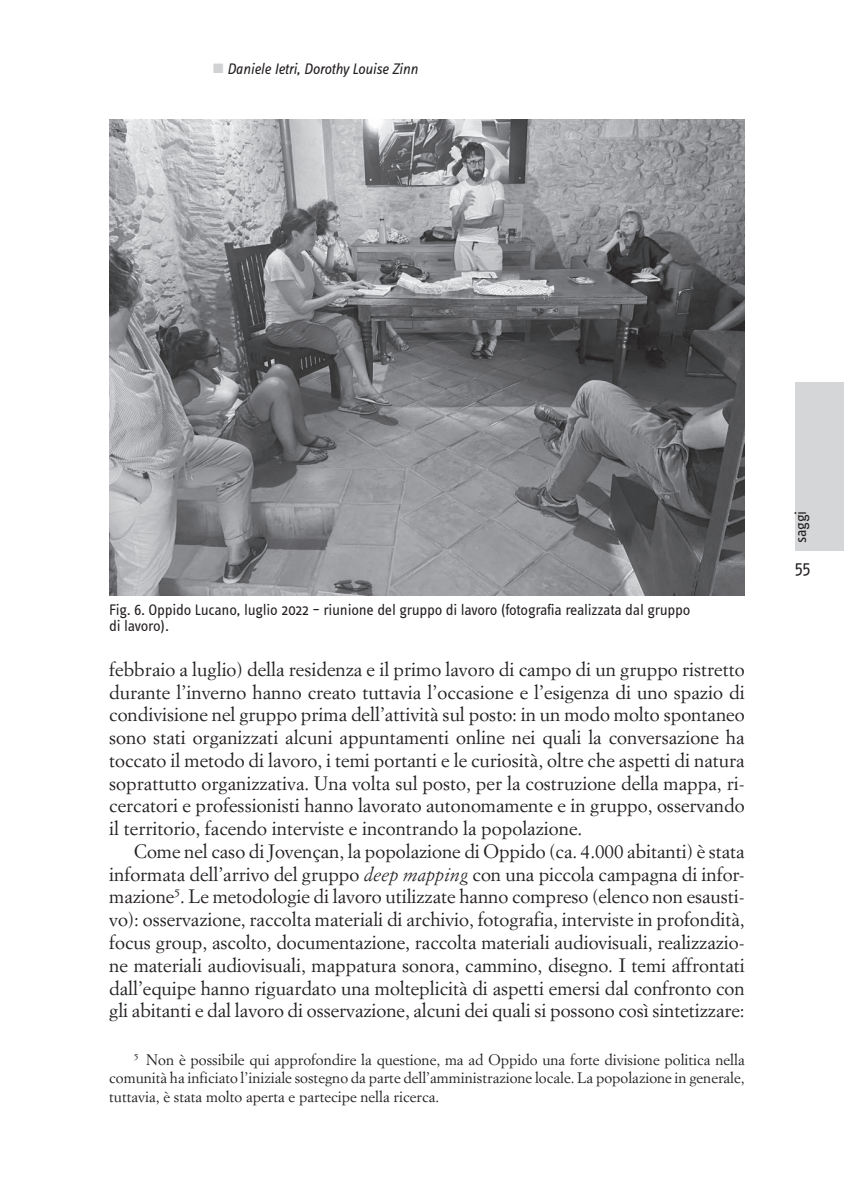
<style>
.page{position:relative;width:844px;height:1191px;background:#fff}
.page>*{position:absolute;margin:0;border:0;box-sizing:border-box;transform-origin:0 0}
.t1{font:19.07px/22.8px "Simoncini Garamond Std";color:#231f20;text-align:justify}
.t2{font:17.68px "Info Text";color:#231f20}
.t3{font:16.1px "Info Text";letter-spacing:-.02em;color:#231f20}
.t4{font:15.75px/15.8px "Info Text";letter-spacing:-.015em;color:#231f20}
.t5{font:italic 15.75px "Info Text";letter-spacing:-.015em;color:#231f20}
.t6{font:15.05px/18.2px "Simoncini Garamond Std";color:#231f20;text-align:justify}
.s1{color:#d1d2d4}
.s2{font-style:italic}
</style>
<div class="page">
<div style="left:794px;top:382px;width:49px;height:169px;background:#d5d6d8"></div>
<img style="left:109px;top:119px;width:635px;height:476px">
<p class="t5" style="left:213px;top:61px;width:206px"><span class="s1">■</span> Daniele Ietri, Dorothy Louise Zinn</p>
<p class="t4" style="left:109px;top:602px;width:582px">Fig. 6. Oppido Lucano, luglio 2022 – riunione del gruppo di lavoro (fotografia realizzata dal gruppo di lavoro).</p>
<p class="t1" style="left:109px;top:657px;width:637px">febbraio a luglio) della residenza e il primo lavoro di campo di un gruppo ristretto durante l’inverno hanno creato tuttavia l’occasione e l’esigenza di uno spazio di condivisione nel gruppo prima dell’attività sul posto: in un modo molto spontaneo sono stati organizzati alcuni appuntamenti online nei quali la conversazione ha toccato il metodo di lavoro, i temi portanti e le curiosità, oltre che aspetti di natura soprattutto organizzativa. Una volta sul posto, per la costruzione della mappa, ri&shy;cercatori e professionisti hanno lavorato autonomamente e in gruppo, osservando il territorio, facendo interviste e incontrando la popolazione.</p>
<p class="t1" style="left:109px;top:839px;width:637px;text-indent:25px">Come nel caso di Jovençan, la popolazione di Oppido (ca. 4.000 abitanti) è stata informata dell’arrivo del gruppo <span class="s2">deep mapping</span> con una piccola campagna di infor&shy;mazione<sup>5</sup>. Le metodologie di lavoro utilizzate hanno compreso (elenco non esausti&shy;vo): osservazione, raccolta materiali di archivio, fotografia, interviste in profondità, focus group, ascolto, documentazione, raccolta materiali audiovisuali, realizzazio&shy;ne materiali audiovisuali, mappatura sonora, cammino, disegno. I temi affrontati dall’equipe hanno riguardato una molteplicità di aspetti emersi dal confronto con gli abitanti e dal lavoro di osservazione, alcuni dei quali si possono così sintetizzare:</p>
<p class="t6" style="left:109px;top:1050px;width:637px;text-indent:25px"><sup>5</sup> Non è possibile qui approfondire la questione, ma ad Oppido una forte divisione politica nella comunità ha inficiato l’iniziale sostegno da parte dell’amministrazione locale. La popolazione in generale, tuttavia, è stata molto aperta e partecipe nella ricerca.</p>
<p class="t3" style="left:792px;top:543px;width:34px;rotate:-90deg">saggi</p>
<p class="t2" style="left:794px;top:558px;width:18px">55</p>
</div>
